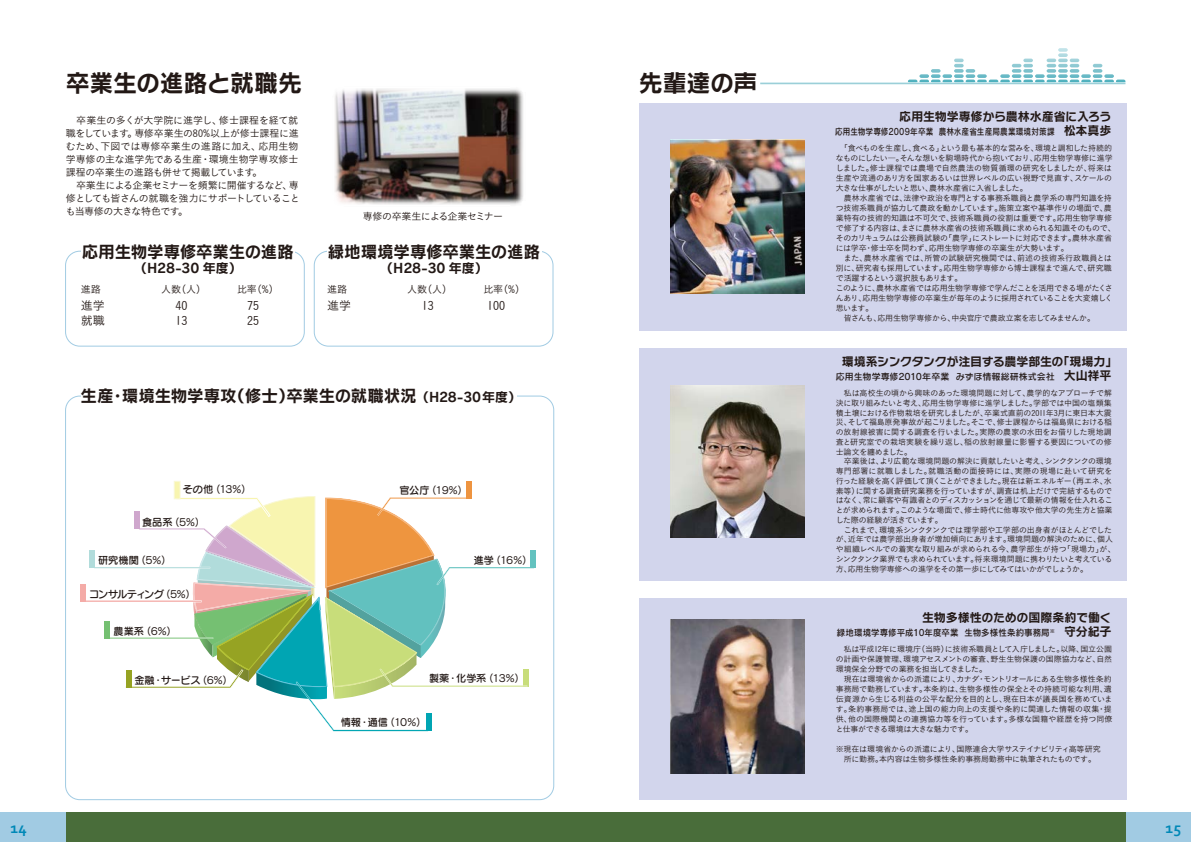
<style>
.page{position:relative;width:1191px;height:842px;background:#fff}
.page>*{position:absolute;margin:0;border:0;box-sizing:border-box;transform-origin:0 0}
.t1{font:24px "Rodin NTLG Pro B";letter-spacing:-.015em;color:#221815}
.t2{font:16.5px "Rodin NTLG Pro B";letter-spacing:-.01em;color:#221815}
.t3{font:700 16px "Corbel";color:#0088b7}
.t4{font:13px "Rodin NTLG Pro B";letter-spacing:-.01em;color:#221815}
.t5{font:12px "Rodin NTLG Pro B";letter-spacing:-.015em;color:#221815}
.t6{font:12px "Koburina Go Std W3";color:#221815}
.t7{font:10.2px "Seurat Pro DB";letter-spacing:-.02em;color:#221815}
.t8{font:10.2px "New Cezanne Pro M";color:#221815}
.t9{font:10.2px "Seurat Pro DB";letter-spacing:-.1em;color:#221815}
.t10{font:10px/13px "Koburina Go Std W3";letter-spacing:-.03em;color:#221815}
.t11{font:10px "Koburina Go Std W3";letter-spacing:-.055em;color:#221815}
.t12{font:9px "Rodin NTLG Pro DB";letter-spacing:.01em;color:#221815;scale:.85 1}
.t13{font:9px "Rodin NTLG Pro DB";letter-spacing:.01em;color:#221815}
.t14{font:9px "Rodin NTLG Pro DB";letter-spacing:.01em;color:#221815;scale:.94 1}
.t15{font:8px/10px "Koburina Go Std W3";letter-spacing:-.03em;color:#221815}
.s1{font-size:13px}
.s2{font-family:"Seurat Pro DB"}
.s3{font-family:"New Cezanne Pro M"}
.s4{font-family:"Rodin NTLG Pro B";font-size:12px}
</style>
<div class="page">
<div style="left:65px;top:251px;width:240px;height:96px;border:1px solid #a1cbe3;border-radius:14px"></div>
<div style="left:314px;top:251px;width:239px;height:96px;border:1px solid #a1cbe3;border-radius:14px"></div>
<div style="left:81px;top:242px;width:213px;height:19px;background:#fff"></div>
<div style="left:327px;top:242px;width:215px;height:19px;background:#fff"></div>
<div style="left:639px;top:103px;width:487px;height:227px;background:#d2d5ec"></div>
<svg style="left:908px;top:48px;width:217px;height:34px"></svg>
<img style="left:670px;top:140px;width:134px;height:154px">
<div style="left:639px;top:348px;width:487px;height:233px;background:#d2d5ec"></div>
<div style="left:639px;top:598px;width:487px;height:201px;background:#d2d5ec"></div>
<img style="left:670px;top:386px;width:134px;height:151px">
<img style="left:670px;top:620px;width:134px;height:154px">
<img style="left:335px;top:89px;width:188px;height:116px">
<div style="left:530px;top:550px;width:6px;height:18px;background:#63c2bf"></div>
<div style="left:466px;top:481px;width:6px;height:18px;background:#ee9440"></div>
<div style="left:80px;top:584px;width:6px;height:18px;background:#f4aba7"></div>
<svg style="left:86px;top:496px;width:448px;height:236px"></svg>
<svg style="left:174px;top:481px;width:6px;height:18px"></svg>
<div style="left:0;top:813px;width:1191px;height:29px;background:#496d3a"></div>
<div style="left:0;top:813px;width:66px;height:29px;background:#a1cbe3"></div>
<div style="left:1126px;top:813px;width:65px;height:29px;background:#a1cbe3"></div>
<p class="t1" style="left:66px;top:67px;width:238px">卒業生の進路と就職先</p>
<p class="t1" style="left:639px;top:67px;width:120px">先輩達の声</p>
<p class="t10" style="left:66px;top:114px;width:236px">　卒業生の多くが大学院に進学し、修士課程を経て就職をしています。専修卒業生の80%以上が修士課程に進むため、下図では専修卒業生の進路に加え、応用生物学専修の主な進学先である生産・環境生物学専攻修士課程の卒業生の進路も併せて掲載しています。<br>　卒業生による企業セミナーを頻繁に開催するなど、専修としても皆さんの就職を強力にサポートしていることも当専修の大きな特色です。</p>
<p class="t2" style="left:82px;top:240px;width:214px">応用生物学専修卒業生の進路</p>
<p class="t4" style="left:134px;top:260px;width:109px">（H28-30 年度）</p>
<p class="t10" style="left:81px;top:283px;width:21px">進路</p>
<p class="t10" style="left:161px;top:283px;width:46px">人数（人）</p>
<p class="t10" style="left:237px;top:283px;width:43px">比率（%）</p>
<p class="t6" style="left:81px;top:297px;width:25px">進学</p>
<p class="t6" style="left:176px;top:297px;width:13px">40</p>
<p class="t6" style="left:247px;top:297px;width:13px">75</p>
<p class="t6" style="left:81px;top:312px;width:25px">就職</p>
<p class="t6" style="left:176px;top:312px;width:13px">13</p>
<p class="t6" style="left:247px;top:312px;width:13px">25</p>
<p class="t11" style="left:363px;top:208px;width:142px">専修の卒業生による企業セミナー</p>
<p class="t2" style="left:328px;top:240px;width:214px">緑地環境学専修卒業生の進路</p>
<p class="t4" style="left:380px;top:260px;width:109px">（H28-30 年度）</p>
<p class="t10" style="left:327px;top:283px;width:21px">進路</p>
<p class="t10" style="left:407px;top:283px;width:46px">人数（人）</p>
<p class="t10" style="left:483px;top:283px;width:43px">比率（%）</p>
<p class="t6" style="left:327px;top:297px;width:25px">進学</p>
<p class="t6" style="left:422px;top:297px;width:13px">13</p>
<p class="t6" style="left:487px;top:297px;width:19px">100</p>
<p class="t2" style="left:81px;top:384px;width:442px">生産・環境生物学専攻（修士）卒業生の就職状況 <span class="s1">（H28-30年度）</span></p>
<p class="t8" style="left:183px;top:480px;width:70px"><span class="s2">その他</span>（13%）</p>
<p class="t8" style="left:142px;top:513px;width:64px"><span class="s2">食品系</span>（5%）</p>
<p class="t7" style="left:98px;top:554px;width:75px">研究機関<span class="s3">（5%）</span></p>
<p class="t9" style="left:89px;top:587px;width:108px">コンサルティング<span class="s3">（5%）</span></p>
<p class="t8" style="left:113px;top:622px;width:65px"><span class="s2">農業系</span>（6%）</p>
<p class="t8" style="left:399px;top:481px;width:70px"><span class="s2">官公庁</span>（19%）</p>
<p class="t8" style="left:474px;top:551px;width:60px"><span class="s2">進学</span>（16%）</p>
<p class="t7" style="left:134px;top:673px;width:100px">金融・サービス<span class="s3">（6%）</span></p>
<p class="t7" style="left:429px;top:672px;width:97px">製薬・化学系<span class="s3">（13%）</span></p>
<p class="t7" style="left:341px;top:715px;width:87px">情報・通信<span class="s3">（10%）</span></p>
<p class="t5" style="left:899px;top:108px;width:214px">応用生物学専修から農林水産省に入ろう</p>
<p class="t12" style="left:835px;top:126px;width:327px">応用生物学専修2009年卒業 農林水産省生産局農業環境対策課 <span class="s4">松本真歩</span></p>
<p class="t15" style="left:835px;top:143px;width:281px">　「食べものを生産し、食べる」という最も基本的な営みを、環境と調和した持続的なものにしたい―。そんな想いを駒場時代から抱いており、応用生物学専修に進学しました。修士課程では農場で自然農法の物質循環の研究をしましたが、将来は生産や流通のあり方を国家あるいは世界レベルの広い視野で見直す、スケールの大きな仕事がしたいと思い、農林水産省に入省しました。<br>　農林水産省では、法律や政治を専門とする事務系職員と農学系の専門知識を持つ技術系職員が協力して農政を動かしています。施策立案や基準作りの場面で、農業特有の技術的知識は不可欠で、技術系職員の役割は重要です。応用生物学専修で修了する内容は、まさに農林水産省の技術系職員に求められる知識そのもので、そのカリキュラムは公務員試験の「農学」にストレートに対応できます。農林水産省には学卒・修士卒を問わず、応用生物学専修の卒業生が大勢います。<br>　また、農林水産省では、所管の試験研究機関では、前述の技術系行政職員とは別に、研究者も採用しています。応用生物学専修から博士課程まで進んで、研究職で活躍するという選択肢もあります。<br>このように、農林水産省では応用生物学専修で学んだことを活用できる場がたくさんあり、応用生物学専修の卒業生が毎年のように採用されていることを大変嬉しく思います。<br>　皆さんも、応用生物学専修から、中央官庁で農政立案を志してみませんか。</p>
<p class="t5" style="left:842px;top:353px;width:277px">環境系シンクタンクが注目する農学部生の「現場力」</p>
<p class="t13" style="left:836px;top:371px;width:277px">応用生物学専修2010年卒業 みずほ情報総研株式会社　<span class="s4">大山祥平</span></p>
<p class="t15" style="left:835px;top:388px;width:281px">　私は高校生の頃から興味のあった環境問題に対して、農学的なアプローチで解決に取り組みたいと考え、応用生物学専修に進学しました。学部では中国の塩類集積土壌における作物栽培を研究しましたが、卒業式直前の2011年3月に東日本大震災、そして福島原発事故が起こりました。そこで、修士課程からは福島県における稲の放射線被害に関する調査を行いました。実際の農家の水田をお借りした現地調査と研究室での栽培実験を繰り返し、稲の放射線量に影響する要因についての修士論文を纏めました。<br>　卒業後は、より広範な環境問題の解決に貢献したいと考え、シンクタンクの環境専門部署に就職しました。就職活動の面接時には、実際の現場に赴いて研究を行った経験を高く評価して頂くことができました。現在は新エネルギー（再エネ、水素等）に関する調査研究業務を行っていますが、調査は机上だけで完結するものではなく、常に顧客や有識者とのディスカッションを通じて最新の情報を仕入れることが求められます。このような場面で、修士時代に他専攻や他大学の先生方と協業した際の経験が活きています。<br>　これまで、環境系シンクタンクでは理学部や工学部の出身者がほとんどでしたが、近年では農学部出身者が増加傾向にあります。環境問題の解決のために、個人や組織レベルでの着実な取り組みが求められる今、農学部生が持つ「現場力」が、シンクタンク業界でも求められています。将来環境問題に携わりたいと考えている方、応用生物学専修への進学をその第一歩にしてみてはいかがでしょうか。</p>
<p class="t5" style="left:922px;top:609px;width:191px">生物多様性のための国際条約で働く</p>
<p class="t14" style="left:837px;top:627px;width:233px">緑地環境学専修平成10年度卒業 生物多様性条約事務局<sup>※</sup></p>
<p class="t5" style="left:1064px;top:624px;width:49px">守分紀子</p>
<p class="t15" style="left:835px;top:644px;width:278px">　私は平成12年に環境庁（当時）に技術系職員として入庁しました。以降、国立公園の計画や保護管理、環境アセスメントの審査、野生生物保護の国際協力など、自然環境保全分野での業務を担当してきました。<br>　現在は環境省からの派遣により、カナダ・モントリオールにある生物多様性条約事務局で勤務しています。本条約は、生物多様性の保全とその持続可能な利用、遺伝資源から生じる利益の公平な配分を目的とし、現在日本が議長国を務めています。条約事務局では、途上国の能力向上の支援や条約に関連した情報の収集・提供、他の国際機関との連携協力等を行っています。多様な国籍や経歴を持つ同僚と仕事ができる環境は大きな魅力です。</p>
<p class="t15" style="left:835px;top:744px;width:266px;text-align:center">※現在は環境省からの派遣により、国際連合大学サステイナビリティ高等研究所に勤務。本内容は生物多様性条約事務局勤務中に執筆されたものです。</p>
<p class="t3" style="left:10px;top:818px;width:18px">14</p>
<p class="t3" style="left:1165px;top:818px;width:17px">15</p>
</div>
